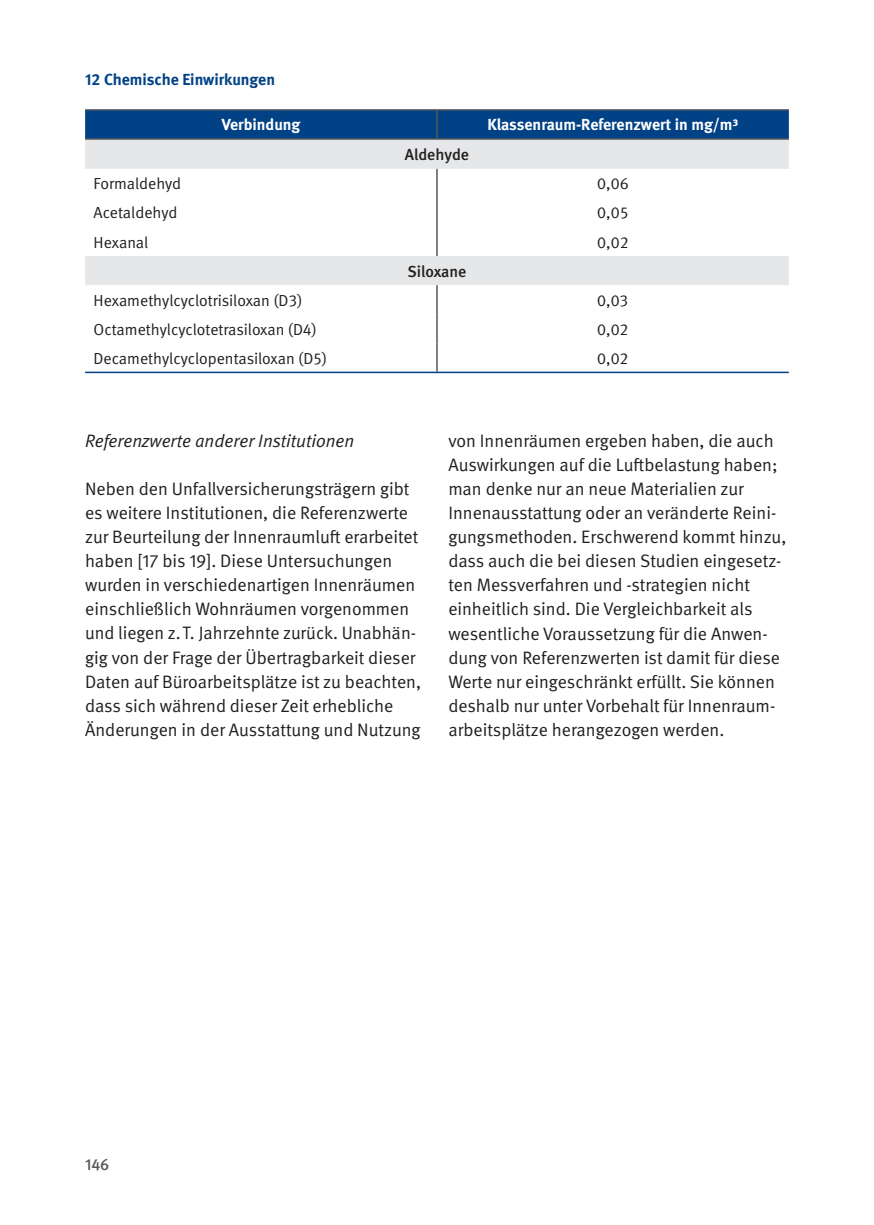
<style>
.page{position:relative;width:874px;height:1225px;background:#fff}
.page>*{position:absolute;margin:0;border:0;box-sizing:border-box;transform-origin:0 0}
.t1{font:18px/24.2px "DGUV Meta";color:#231f20}
.t2{font:italic 18px "DGUV Meta";color:#231f20}
.t3{font:16px "DGUV Meta";color:#231f20}
.t4{font:700 16px "DGUV Meta";color:#fff}
.t5{font:700 16px "DGUV Meta";color:#014286}
.t6{font:500 16px "DGUV Meta";color:#231f20}
.t7{font:500 16px "DGUV Meta";color:#57585a}
</style>
<div class="page">
<svg style="left:85px;top:140px;width:703px;height:145px"></svg>
<hr style="left:85px;top:109px;width:352px;height:2px;background:#57585a">
<hr style="left:437px;top:109px;width:351px;height:2px;background:#57585a">
<div style="left:85px;top:110px;width:703px;height:28px;background:#014286"></div>
<hr style="left:85px;top:138px;width:352px;height:2px;background:#57585a">
<hr style="left:437px;top:138px;width:351px;height:2px;background:#57585a">
<svg style="left:436px;top:169px;width:1px;height:87px"></svg>
<svg style="left:436px;top:285px;width:1px;height:87px"></svg>
<hr style="left:85px;top:372px;width:352px;height:1px;background:#014286">
<hr style="left:437px;top:372px;width:351px;height:1px;background:#014286">
<p class="t5" style="left:85px;top:70px;width:191px">12 Chemische Einwirkungen</p>
<p class="t4" style="left:222px;top:115px;width:80px">Verbindung</p>
<p class="t4" style="left:487px;top:115px;width:252px">Klassenraum-Referenzwert in mg/m³</p>
<p class="t6" style="left:404px;top:145px;width:66px">Aldehyde</p>
<p class="t3" style="left:94px;top:175px;width:89px">Formaldehyd</p>
<p class="t3" style="left:597px;top:175px;width:33px">0,06</p>
<p class="t3" style="left:94px;top:204px;width:85px">Acetaldehyd</p>
<p class="t3" style="left:597px;top:204px;width:33px">0,05</p>
<p class="t3" style="left:94px;top:233px;width:56px">Hexanal</p>
<p class="t3" style="left:597px;top:233px;width:33px">0,02</p>
<p class="t6" style="left:407px;top:262px;width:60px">Siloxane</p>
<p class="t3" style="left:94px;top:291px;width:210px">Hexamethylcyclotrisiloxan (D3)</p>
<p class="t3" style="left:597px;top:291px;width:33px">0,03</p>
<p class="t3" style="left:94px;top:320px;width:225px">Octamethylcyclotetrasiloxan (D4)</p>
<p class="t3" style="left:597px;top:320px;width:33px">0,02</p>
<p class="t3" style="left:94px;top:349px;width:235px">Decamethylcyclopentasiloxan (D5)</p>
<p class="t3" style="left:597px;top:349px;width:33px">0,02</p>
<p class="t2" style="left:85px;top:430px;width:270px">Referenzwerte anderer Institutionen</p>
<p class="t1" style="left:85px;top:477px;width:337px">Neben den Unfallversicherungsträgern gibt es weitere Institutionen, die Referenzwerte zur Beurteilung der Innenraumluft erarbeitet haben [17 bis 19]. Diese Untersuchungen wurden in verschiedenartigen Innenräumen einschließlich Wohnräumen vorgenommen und liegen z.T. Jahrzehnte zurück. Unabhän&shy;gig von der Frage der Übertragbarkeit dieser Daten auf Büroarbeitsplätze ist zu beachten, dass sich während dieser Zeit erhebliche Änderungen in der Ausstattung und Nutzung</p>
<p class="t1" style="left:448px;top:429px;width:339px">von Innenräumen ergeben haben, die auch Auswirkungen auf die Luftbelastung haben; man denke nur an neue Materialien zur Innenausstattung oder an veränderte Reini&shy;gungsmethoden. Erschwerend kommt hinzu, dass auch die bei diesen Studien eingesetz&shy;ten Messverfahren und -strategien nicht einheitlich sind. Die Vergleichbarkeit als wesentliche Voraussetzung für die Anwen&shy;dung von Referenzwerten ist damit für diese Werte nur eingeschränkt erfüllt. Sie können deshalb nur unter Vorbehalt für Innenraum&shy;arbeitsplätze herangezogen werden.</p>
<p class="t7" style="left:85px;top:1154px;width:26px">146</p>
</div>
